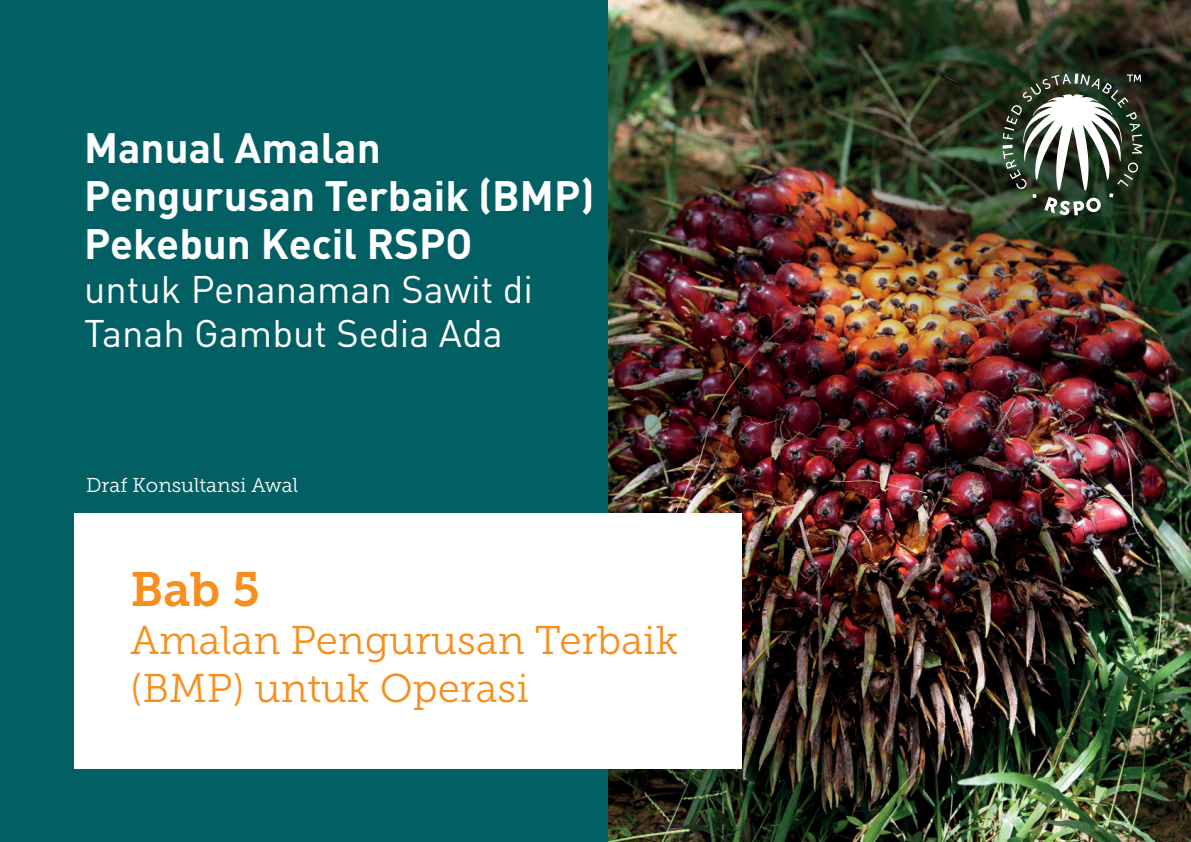
<style>
.page{position:relative;width:1191px;height:842px;background:#fff}
.page>*{position:absolute;margin:0;border:0;box-sizing:border-box;transform-origin:0 0}
.t1{font:48px "Museo Slab 700";color:#f78f1e}
.t2{font:700 42px/48px "DINOT";color:#fff}
.t3{font:40px/48px "Museo Slab 300";color:#f78f1e}
.t4{font:38px/44px "DINOT";color:#fff}
.t5{font:20px "Museo Slab 300";color:#fff}
</style>
<div class="page">
<img style="left:607px;top:0;width:584px;height:842px">
<div style="left:0;top:0;width:607px;height:842px;background:#025f63"></div>
<div style="left:74px;top:513px;width:667px;height:255px;background:#fff"></div>
<svg style="left:1002px;top:74px;width:140px;height:141px"></svg>
<p class="t2" style="left:84px;top:122px;width:512px">Manual Amalan<br>Pengurusan Terbaik (BMP)<br>Pekebun Kecil RSPO</p>
<p class="t4" style="left:84px;top:265px;width:450px">untuk Penanaman Sawit di<br>Tanah Gambut Sedia Ada</p>
<p class="t5" style="left:86px;top:474px;width:214px">Draf Konsultansi Awal</p>
<p class="t1" style="left:130px;top:562px;width:131px">Bab 5</p>
<p class="t3" style="left:130px;top:616px;width:549px">Amalan Pengurusan Terbaik (BMP) untuk Operasi</p>
</div>
